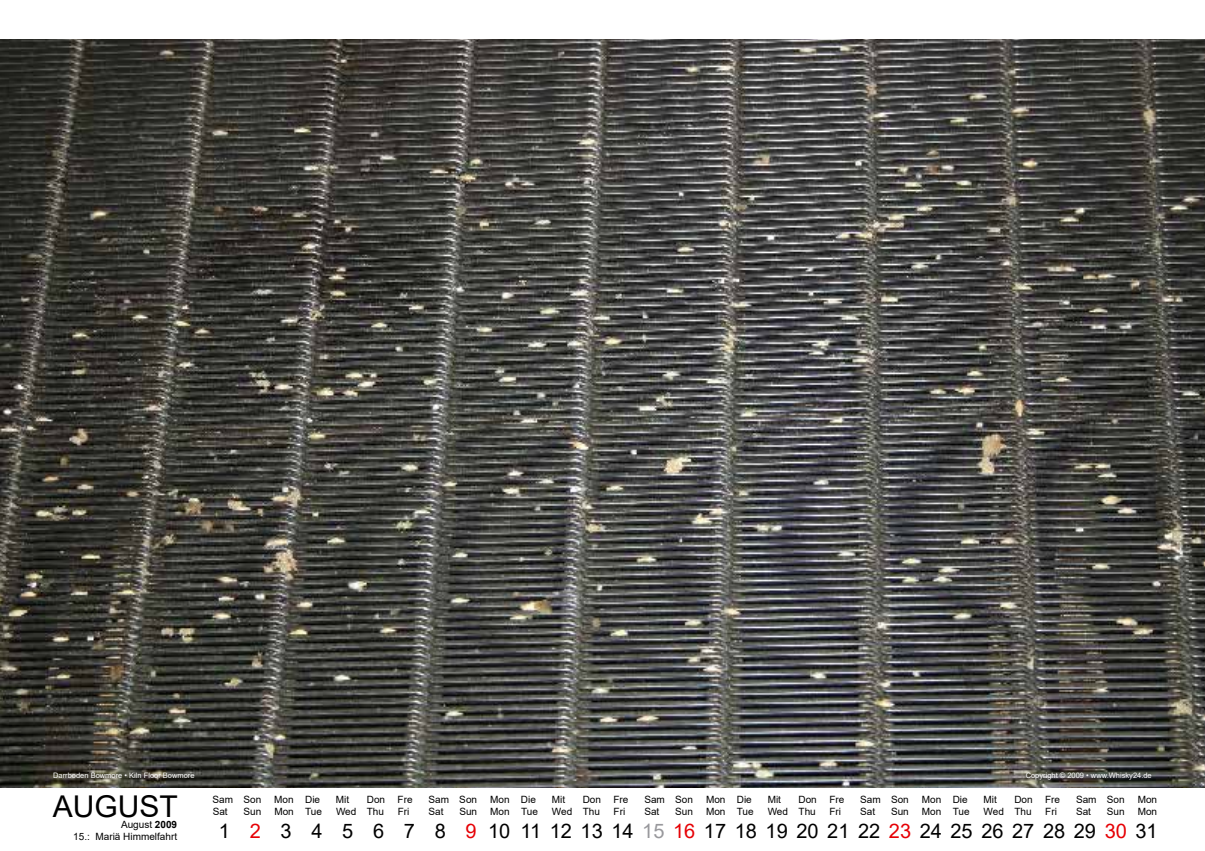
<style>
.page{position:relative;width:1205px;height:851px;background:#fff}
.page>*{position:absolute;margin:0;border:0;box-sizing:border-box;transform-origin:0 0}
.t1{font:30px "Arial";color:#000}
.t2{font:20px "Arial";color:#000}
.t3{font:10px/12px "Arial";color:#000;text-align:right}
.t4{font:7.5px "Arial";color:#fff}
.s1{color:#e60005}
.s2{color:#98989c}
.s3{font-weight:700}
</style>
<div class="page">
<img style="left:0;top:39px;width:1205px;height:748px">
<p class="t4" style="left:53px;top:770px;width:143px">Darrboden Bowmore • Kiln Floor Bowmore</p>
<p class="t4" style="left:1025px;top:770px;width:128px">Copyright © 2009 • www.Whisky24.de</p>
<h1 class="t1" style="left:53px;top:785px;width:127px">AUGUST</h1>
<p class="t3" style="left:213px;top:793px;width:50px">Sam Son</p>
<p class="t3" style="left:274px;top:793px;width:47px">Mon Die</p>
<p class="t3" style="left:336px;top:793px;width:15px">Mit</p>
<p class="t3" style="left:367px;top:793px;width:47px">Don Fre</p>
<p class="t3" style="left:428px;top:793px;width:50px">Sam Son</p>
<p class="t3" style="left:490px;top:793px;width:47px">Mon Die</p>
<p class="t3" style="left:552px;top:793px;width:15px">Mit</p>
<p class="t3" style="left:583px;top:793px;width:47px">Don Fre</p>
<p class="t3" style="left:644px;top:793px;width:50px">Sam Son</p>
<p class="t3" style="left:706px;top:793px;width:47px">Mon Die</p>
<p class="t3" style="left:768px;top:793px;width:15px">Mit</p>
<p class="t3" style="left:798px;top:793px;width:47px">Don Fre</p>
<p class="t3" style="left:860px;top:793px;width:50px">Sam Son</p>
<p class="t3" style="left:922px;top:793px;width:47px">Mon Die</p>
<p class="t3" style="left:983px;top:793px;width:15px">Mit</p>
<p class="t3" style="left:1014px;top:793px;width:47px">Don Fre</p>
<p class="t3" style="left:1076px;top:793px;width:50px">Sam Son</p>
<p class="t3" style="left:1137px;top:793px;width:21px">Mon</p>
<p class="t3" style="left:213px;top:805px;width:17px">Sat</p>
<p class="t3" style="left:243px;top:805px;width:19px">Sun</p>
<p class="t3" style="left:274px;top:805px;width:49px">Mon Tue</p>
<p class="t3" style="left:336px;top:805px;width:50px">Wed Thu</p>
<p class="t3" style="left:398px;top:805px;width:13px">Fri</p>
<p class="t3" style="left:428px;top:805px;width:17px">Sat</p>
<p class="t3" style="left:459px;top:805px;width:19px">Sun</p>
<p class="t3" style="left:490px;top:805px;width:49px">Mon Tue</p>
<p class="t3" style="left:552px;top:805px;width:50px">Wed Thu</p>
<p class="t3" style="left:613px;top:805px;width:13px">Fri</p>
<p class="t3" style="left:644px;top:805px;width:17px">Sat</p>
<p class="t3" style="left:675px;top:805px;width:19px">Sun</p>
<p class="t3" style="left:706px;top:805px;width:49px">Mon Tue</p>
<p class="t3" style="left:768px;top:805px;width:50px">Wed Thu</p>
<p class="t3" style="left:829px;top:805px;width:13px">Fri</p>
<p class="t3" style="left:860px;top:805px;width:17px">Sat</p>
<p class="t3" style="left:891px;top:805px;width:19px">Sun</p>
<p class="t3" style="left:922px;top:805px;width:49px">Mon Tue</p>
<p class="t3" style="left:983px;top:805px;width:50px">Wed Thu</p>
<p class="t3" style="left:1045px;top:805px;width:13px">Fri</p>
<p class="t3" style="left:1076px;top:805px;width:17px">Sat</p>
<p class="t3" style="left:1107px;top:805px;width:19px">Sun</p>
<p class="t3" style="left:1138px;top:805px;width:21px">Mon</p>
<h2 class="t2" style="left:219px;top:816px;width:940px">1 <span class="s1">2</span> 3 4 5 6 7 8 <span class="s1">9</span> 1011121314<span class="s2">15</span><span class="s1">16</span>171819202122<span class="s1">23</span>242526272829<span class="s1">30</span>31</h2>
<p class="t3" style="left:73px;top:818px;width:105px">August <span class="s3">2009<br></span>15.: Mariä Himmelfahrt</p>
</div>
